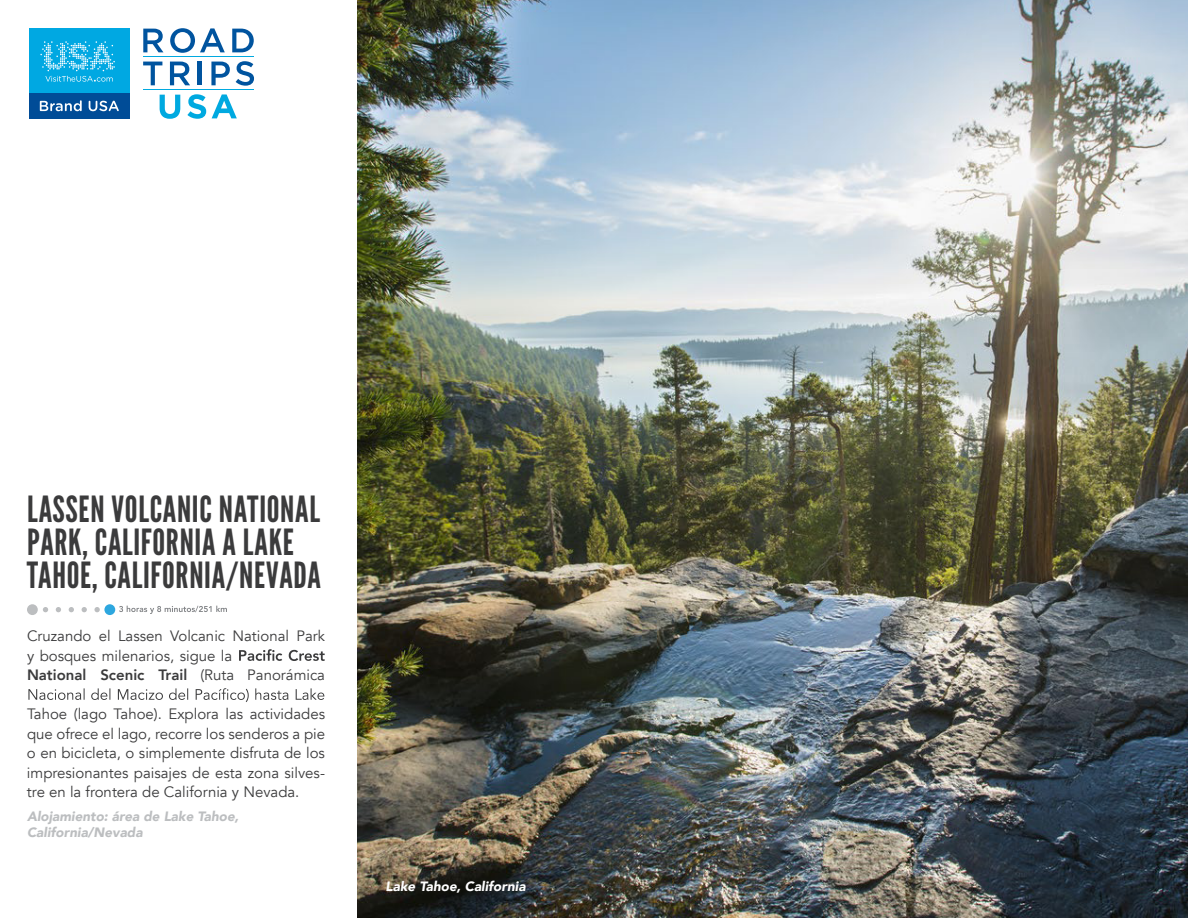
<style>
.page{position:relative;width:1188px;height:918px;background:#fff}
.page>*{position:absolute;margin:0;border:0;box-sizing:border-box;transform-origin:0 0}
.t1{font:36px/33px "League Gothic";letter-spacing:.02em;color:#3b3b3c}
.t2{font:15px/19.5px "Avenir";color:#3b3b3c}
.t3{font:italic 900 13.5px/16.5px "Avenir";color:#bcbec0}
.t4{font:italic 900 13.5px "Avenir";color:#fff}
.s1{font-weight:800}
</style>
<div class="page">
<img style="left:358px;top:0;width:830px;height:918px">
<svg style="left:239px;top:649px;width:86px;height:12px"></svg>
<svg style="left:28px;top:688px;width:296px;height:14px"></svg>
<svg style="left:43px;top:607px;width:57px;height:5px"></svg>
<div style="left:27px;top:604px;width:11px;height:11px;background:#bcbec0;border-radius:50%"></div>
<div style="left:104px;top:604px;width:11px;height:11px;background:#2da7df;border-radius:50%"></div>
<svg style="left:119px;top:606px;width:108px;height:8px"></svg>
<div style="left:29px;top:29px;width:100px;height:90px;background:#00a8e2"></div>
<div style="left:29px;top:93px;width:101px;height:26px;background:#004c97"></div>
<svg style="left:40px;top:100px;width:42px;height:11px"></svg>
<svg style="left:89px;top:101px;width:30px;height:10px"></svg>
<svg style="left:40px;top:41px;width:75px;height:41px"></svg>
<svg style="left:143px;top:29px;width:20px;height:23px"></svg>
<svg style="left:170px;top:28px;width:55px;height:25px"></svg>
<svg style="left:232px;top:29px;width:22px;height:23px"></svg>
<svg style="left:143px;top:62px;width:19px;height:23px"></svg>
<svg style="left:170px;top:62px;width:20px;height:23px"></svg>
<hr style="left:198px;top:62px;width:4px;height:23px;background:#00549f">
<svg style="left:211px;top:62px;width:19px;height:23px"></svg>
<svg style="left:236px;top:61px;width:18px;height:25px"></svg>
<svg style="left:160px;top:95px;width:20px;height:24px"></svg>
<svg style="left:187px;top:94px;width:19px;height:25px"></svg>
<svg style="left:212px;top:94px;width:25px;height:24px"></svg>
<hr style="left:143px;top:90px;width:111px;height:1px;background:#00a9e0">
<hr style="left:143px;top:57px;width:111px;height:1px;background:#00a9e0">
<h1 class="t1" style="left:27px;top:493px;width:296px">LASSEN VOLCANIC NATIONAL<br>PARK, CALIFORNIA A LAKE<br>TAHOE, CALIFORNIA/NEVADA</h1>
<p class="t2" style="left:27px;top:627px;width:300px">Cruzando el Lassen Volcanic National Park y bosques milenarios, sigue la<br><span class="s1">National Scenic Trail</span> (Ruta Panorámica</p>
<p class="t2" style="left:27px;top:705px;width:300px;text-align:justify">Tahoe (lago Tahoe). Explora las actividades que ofrece el lago, recorre los senderos a pie o en bicicleta, o simplemente disfruta de los impresionantes paisajes de esta zona silves&shy;tre en la frontera de California y Nevada.</p>
<p class="t3" style="left:27px;top:807px;width:213px">Alojamiento: área de Lake Tahoe,<br>California/Nevada</p>
<p class="t4" style="left:386px;top:875px;width:142px">Lake Tahoe, California</p>
</div>
